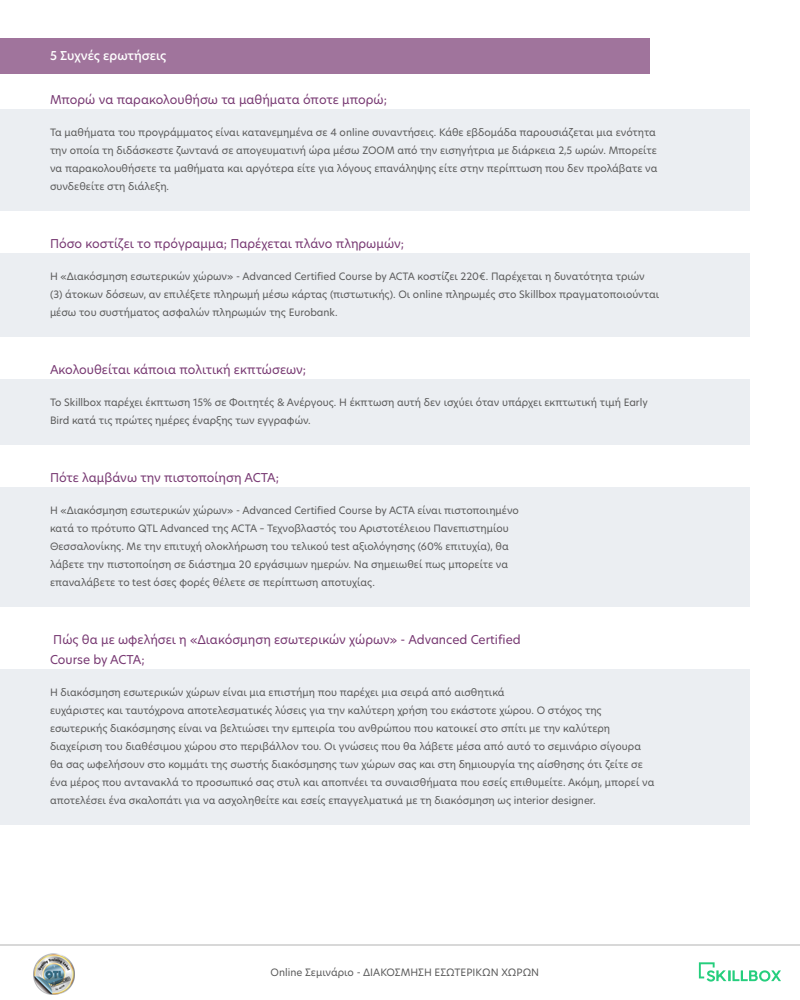
<style>
.page{position:relative;width:800px;height:1000px;background:#fff}
.page>*{position:absolute;margin:0;border:0;box-sizing:border-box;transform-origin:0 0}
.t1{font:12px/20px "Hero New";color:#773872}
.t2{font:500 12px "Hero New";color:#fff}
.t3{font:10px/18px "Hero New";color:#5a5a5a}
</style>
<div class="page">
<svg style="left:699px;top:962px;width:82px;height:20px"></svg>
<hr style="left:0;top:945px;width:800px;height:1px;background:#b3b3b3">
<img style="left:33px;top:953px;width:42px;height:41px">
<div style="left:0;top:38px;width:650px;height:36px;background:#a0749c"></div>
<div style="left:0;top:109px;width:750px;height:102px;background:#ebeef2"></div>
<div style="left:0;top:253px;width:750px;height:84px;background:#ebeef2"></div>
<div style="left:0;top:379px;width:750px;height:66px;background:#ebeef2"></div>
<div style="left:0;top:487px;width:750px;height:120px;background:#ebeef2"></div>
<div style="left:0;top:669px;width:750px;height:156px;background:#ebeef2"></div>
<p class="t2" style="left:50px;top:47px;width:118px">5 Συχνές ερωτή σεις</p>
<p class="t1" style="left:50px;top:89px;width:338px">Μπορώ να παρακολουθήσω τα μαθήματα όποτε μπορώ;</p>
<p class="t3" style="left:50px;top:123px;width:609px">Τα μαθήματα του προγράμματος είναι κατανεμημένα σε 4 online συναντήσεις. Κάθε εβδομάδα παρουσιάζεται μια ενότητα την οποία τη διδάσκεστε ζωντανά σε απογευματινή ώρα μέσω ZOOM από την εισηγήτρια με διάρκεια 2,5 ωρών. Μπορείτε να παρακολουθήσετε τα μαθήματα και αργότερα είτε για λόγους επανάληψης είτε στην περίπτωση που δεν προλάβατε να συνδεθείτε στη διάλεξη.</p>
<p class="t1" style="left:50px;top:233px;width:356px">Πόσο κοστίζει το πρόγραμμα; Παρέχεται πλάνο πληρωμών;</p>
<p class="t3" style="left:50px;top:267px;width:611px">Η «Διακόσμηση εσωτερικών χώρων» - Advanced Certified Course by ACTA κοστίζει 220€. Παρέχεται η δυνατότητα τριών (3) άτοκων δόσεων, αν επιλέξετε πληρωμή μέσω κάρτας (πιστωτικής). Οι online πληρωμές στο Skillbox πραγματοποιούνται μέσω του συστήματος ασφαλών πληρωμών της Eurobank.</p>
<p class="t1" style="left:50px;top:359px;width:258px">Ακολουθείται κάποια πολιτική εκπτώσεων;</p>
<p class="t3" style="left:50px;top:393px;width:599px">Το Skillbox παρέχει έκπτωση 15% σε Φοιτητές &amp; Ανέργους. Η έκπτωση αυτή δεν ισχύει όταν υπάρχει εκπτωτική τιμή Early<br>Bird κατά τις πρώτες ημέρες έναρξης των εγγραφών.</p>
<p class="t1" style="left:50px;top:467px;width:230px">Πότε λαμβάνω την πιστοποίηση ACTA;</p>
<p class="t3" style="left:50px;top:501px;width:471px">Η «Διακόσμηση εσωτερικών χώρων» - Advanced Certified Course by ACTA είναι πιστοποιημένο κατά το πρότυπο QTL Advanced της ACTA – Τεχνοβλαστός του Αριστοτέλειου Πανεπιστημίου Θεσσαλονίκης. Με την επιτυχή ολοκλήρωση του τελικού test αξιολόγησης (60% επιτυχία), θα λάβετε την πιστοποίηση σε διάστημα 20 εργάσιμων ημερών. Να σημειωθεί πως μπορείτε να επαναλάβετε το test όσες φορές θέλετε σε περίπτωση αποτυχίας.</p>
<p class="t1" style="left:50px;top:629px;width:472px">Πώς θα με ωφελήσει η «Διακόσμηση εσωτερικών χώρων» - Advanced Certified<br>Course by ACTA;</p>
<p class="t3" style="left:50px;top:683px;width:606px">Η διακόσμηση εσωτερικών χώρων είναι μια επιστήμη που παρέχει μια σειρά από αισθητικά<br>ευχάριστες και ταυτόχρονα αποτελεσματικές λύσεις για την καλύτερη χρήση του εκάστοτε χώρου. Ο στόχος της εσωτερικής διακόσμησης είναι να βελτιώσει την εμπειρία του ανθρώπου που κατοικεί στο σπίτι με την καλύτερη διαχείριση του διαθέσιμου χώρου στο περιβάλλον του. Οι γνώσεις που θα λάβετε μέσα από αυτό το σεμινάριο σίγουρα θα σας ωφελήσουν στο κομμάτι της σωστής διακόσμησης των χώρων σας και στη δημιουργία της αίσθησης ότι ζείτε σε ένα μέρος που αντανακλά το προσωπικό σας στυλ και αποπνέει τα συναισθήματα που εσείς επιθυμείτε. Ακόμη, μπορεί να αποτελέσει ένα σκαλοπάτι για να ασχοληθείτε και εσείς επαγγελματικά με τη διακόσμηση ως interior designer.</p>
<p class="t3" style="left:271px;top:963px;width:270px">Online Σεμινάριο - ΔΙΑΚΟΣΜΗΣΗ ΕΣΩΤΕΡΙΚΩΝ ΧΩΡΩΝ</p>
</div>
